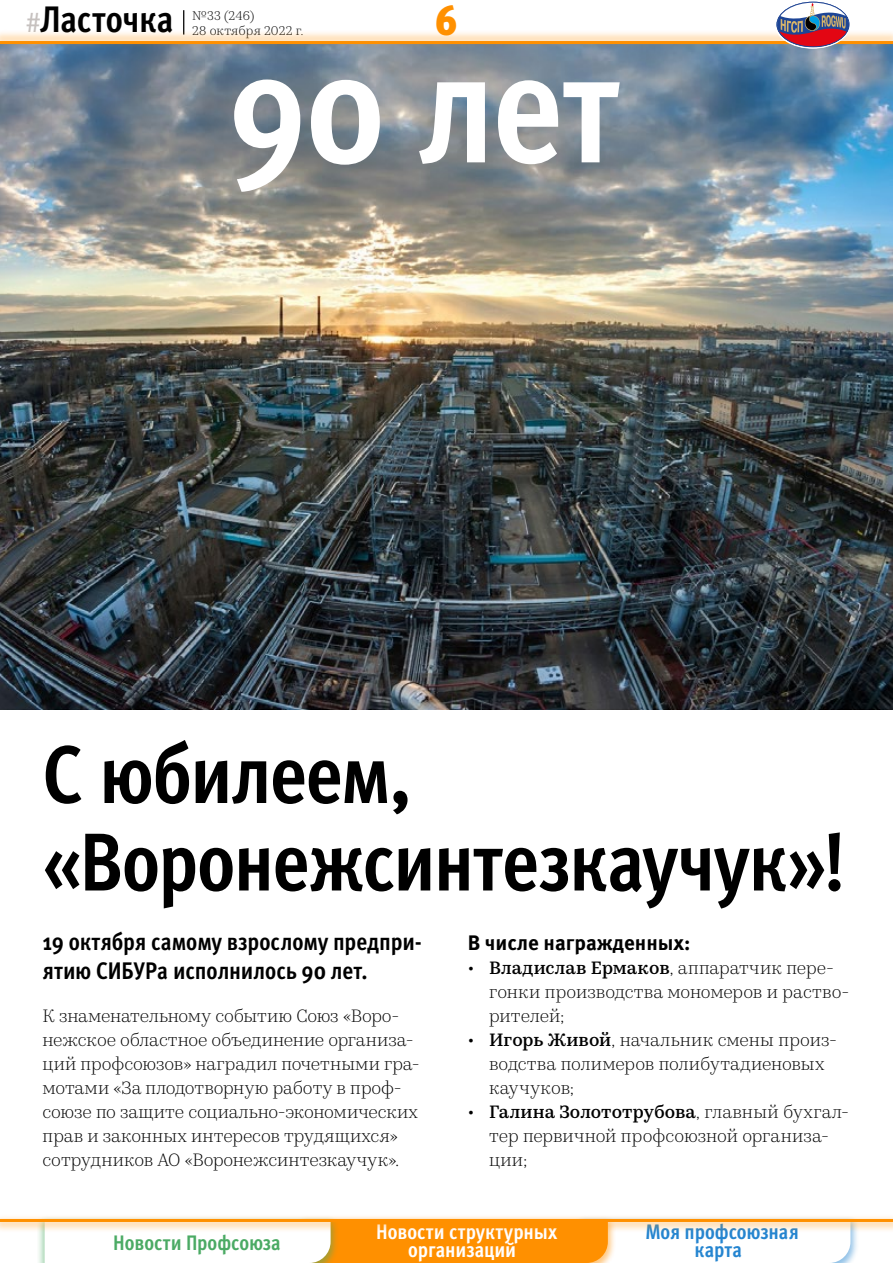
<style>
.page{position:relative;width:893px;height:1263px;background:#fff}
.page>*{position:absolute;margin:0;border:0;box-sizing:border-box;transform-origin:0 0}
.t1{font:700 condensed 157.5px "Meta Pro";color:#fff}
.t2{font:700 condensed 82.05px/87.4px "Meta Pro";letter-spacing:-.02em;color:#000}
.t3{font:900 condensed 43.5px "Meta Pro";color:#ff9000}
.t4{font:700 condensed 36.9px "Meta Pro";letter-spacing:-.005em;color:#000}
.t5{font:700 condensed 24px/28.5px "Meta Pro";letter-spacing:-.005em;color:#000}
.t6{font:700 condensed 21px/18px "Meta Pro";color:#fff;text-align:center}
.t7{font:700 21px "Meta Pro";color:#000}
.t8{font:700 condensed 21px/18px "Meta Pro";letter-spacing:-.005em;color:#2585d0;text-align:center}
.t9{font:700 condensed 21px "Meta Pro";color:#4baa64}
.t10{font:300 18px/24px "Kazimir Text";letter-spacing:-.005em;color:#000}
.t11{font:300 12.75px/15px "Kazimir Text";letter-spacing:.015em;color:#000}
.s1{font-weight:400;font-stretch:normal;font-size:27px;color:#c6c1bf}
.s2{font-weight:500}
</style>
<div class="page">
<img style="left:0;top:48px;width:893px;height:662px">
<svg style="left:183px;top:10px;width:1px;height:19px"></svg>
<svg style="left:311px;top:1233px;width:539px;height:30px"></svg>
<div style="left:0;top:29px;width:893px;height:19px;background:#ff9000;opacity:.3"></div>
<hr style="left:0;top:41px;width:893px;height:3px;background:#ff9000">
<div style="left:0;top:1214px;width:893px;height:19px;background:#ff9000;opacity:.3"></div>
<hr style="left:0;top:1219px;width:893px;height:3px;background:#ff9000">
<svg style="left:775px;top:2px;width:75px;height:46px"></svg>
<div style="left:775px;top:0;width:75px;height:48px;border:1px solid #fff;border-radius:50%"></div>
<h3 class="t4" style="left:26px;top:-9px;width:149px"><span class="s1">#</span>Ласточка</h3>
<p class="t11" style="left:192px;top:7px;width:113px">№33 (246)<br>28 октября 2022 г.</p>
<h3 class="t3" style="left:436px;top:-14px;width:23px">6</h3>
<h1 class="t1" style="left:228px;top:-13px;width:395px">90 лет</h1>
<h2 class="t2" style="left:43px;top:726px;width:804px">С юбилеем, «Воронежсинтезкаучук»!</h2>
<h3 class="t5" style="left:42px;top:926px;width:381px">19 октября самому взрослому предпри&shy;ятию СИБУРа исполнилось 90 лет.</h3>
<p class="t10" style="left:43px;top:1003px;width:379px">К знаменательному событию Союз «Воро&shy;нежское областное объединение организа&shy;ций профсоюзов» наградил почетными гра&shy;мотами «За плодотворную работу в проф&shy;союзе по защите социально-экономических прав и законных интересов трудящихся» сотрудников АО «Воронежсинтезкаучук».</p>
<p class="t7" style="left:468px;top:926px;width:224px">В числе награжденных:</p>
<p class="t10" style="left:489px;top:955px;width:362px;text-indent:-21px"><span class="s2">• Владислав Ермаков</span>, аппаратчик пере&shy;гонки производства мономеров и раство&shy;рителей;</p>
<p class="t10" style="left:489px;top:1027px;width:350px;text-indent:-21px"><span class="s2">• Игорь Живой</span>, начальник смены произ&shy;водства полимеров полибутадиеновых каучуков;</p>
<p class="t10" style="left:489px;top:1099px;width:362px;text-indent:-21px"><span class="s2">• Галина Золототрубова</span>, главный бухгал&shy;тер первичной профсоюзной организа&shy;ции;</p>
<p class="t9" style="left:113px;top:1226px;width:169px">Новости Профсоюза</p>
<p class="t6" style="left:376px;top:1222px;width:182px">Новости структурных организаций</p>
<p class="t8" style="left:645px;top:1222px;width:155px">Моя профсоюзная карта</p>
</div>
